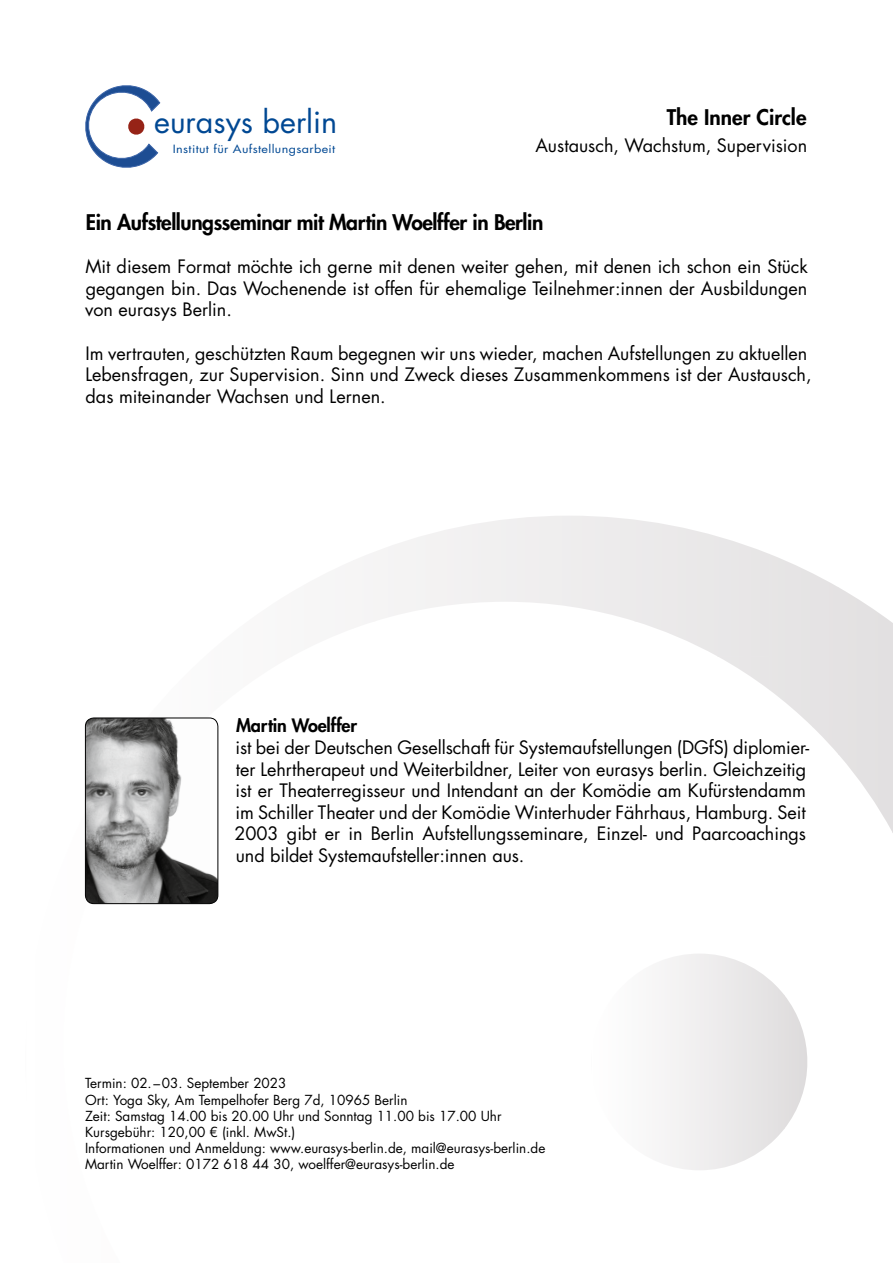
<style>
.page{position:relative;width:893px;height:1263px;background:#fff}
.page>*{position:absolute;margin:0;border:0;box-sizing:border-box;transform-origin:0 0}
.t1{font:30.6px "Futura Std";color:#004893}
.t2{font:800 21px "Futura Std";letter-spacing:-.02em;color:#000}
.t3{font:800 21px "Futura Std";color:#000}
.t4{font:18px/21.6px "Futura Std";letter-spacing:-.005em;color:#000}
.t5{font:800 18px "Futura Std";letter-spacing:-.01em;color:#000}
.t6{font:13.5px/16.2px "Futura Std";color:#000}
.t7{font:11.1px "Futura Std";letter-spacing:.03em;color:#004893;scale:1.14 1}
</style>
<div class="page">
<img style="left:181px;top:717px;width:32px;height:1px">
<img style="left:353px;top:621px;width:23px;height:3px">
<img style="left:717px;top:656px;width:53px;height:34px">
<img style="left:812px;top:726px;width:27px;height:29px">
<img style="left:84px;top:767px;width:27px;height:138px">
<img style="left:784px;top:995px;width:24px;height:134px">
<svg style="left:85px;top:85px;width:75px;height:83px"></svg>
<img style="left:85px;top:718px;width:133px;height:186px">
<div style="left:85px;top:718px;width:133px;height:186px;border:1px solid #000;border-radius:9px"></div>
<h1 class="t1" style="left:154px;top:103px;width:185px">eurasys berlin</h1>
<p class="t7" style="left:173px;top:142px;width:144px">Institut für Aufstellungsarbeit</p>
<p class="t3" style="left:667px;top:104px;width:141px">The Inner Circle</p>
<p class="t4" style="left:535px;top:135px;width:273px">Austausch, Wachstum, Supervision</p>
<p class="t2" style="left:86px;top:209px;width:459px">Ein Aufstellungsseminar mit Martin Woelffer in Berlin</p>
<p class="t4" style="left:85px;top:256px;width:724px;text-align:justify">Mit diesem Format möchte ich gerne mit denen weiter gehen, mit denen ich schon ein Stück gegangen bin. Das Wochenende ist offen für ehemalige Teilnehmer:innen der Ausbildungen von eurasys Berlin.</p>
<p class="t4" style="left:85px;top:342px;width:728px">Im vertrauten, geschützten Raum begegnen wir uns wieder, machen Aufstellungen zu aktuellen<br>Lebensfragen, zur Supervision. Sinn und Zweck dieses Zusammenkommens ist der Austausch, das miteinander Wachsen und Lernen.</p>
<p class="t5" style="left:236px;top:714px;width:123px">Martin Woelffer</p>
<p class="t4" style="left:235px;top:737px;width:576px">ist bei der Deutschen Gesellschaft für Systemaufstellungen (DGfS) diplomier&shy;ter Lehrtherapeut und Weiterbildner, Leiter von eurasys berlin. Gleichzeitig ist er Theaterregisseur und Intendant an der Komödie am Kufürstendamm im Schiller Theater und der Komödie Winterhuder Fährhaus, Hamburg. Seit 2003 gibt er in Berlin Aufstellungsseminare, Einzel- und Paarcoachings und bildet Systemaufsteller:innen aus.</p>
<p class="t6" style="left:85px;top:1075px;width:462px">Termin: 02.–03. September 2023<br>Ort: Yoga Sky, Am Tempelhofer Berg 7d, 10965 Berlin<br>Zeit: Samstag 14.00 bis 20.00 Uhr und Sonntag 11.00 bis 17.00 Uhr Kursgebühr: 120,00 € (inkl. MwSt.)<br>Informationen und Anmeldung: www.eurasys-berlin.de, mail@eurasys-berlin.de Martin Woelffer: 0172 618 44 30, woelffer@eurasys-berlin.de</p>
</div>
